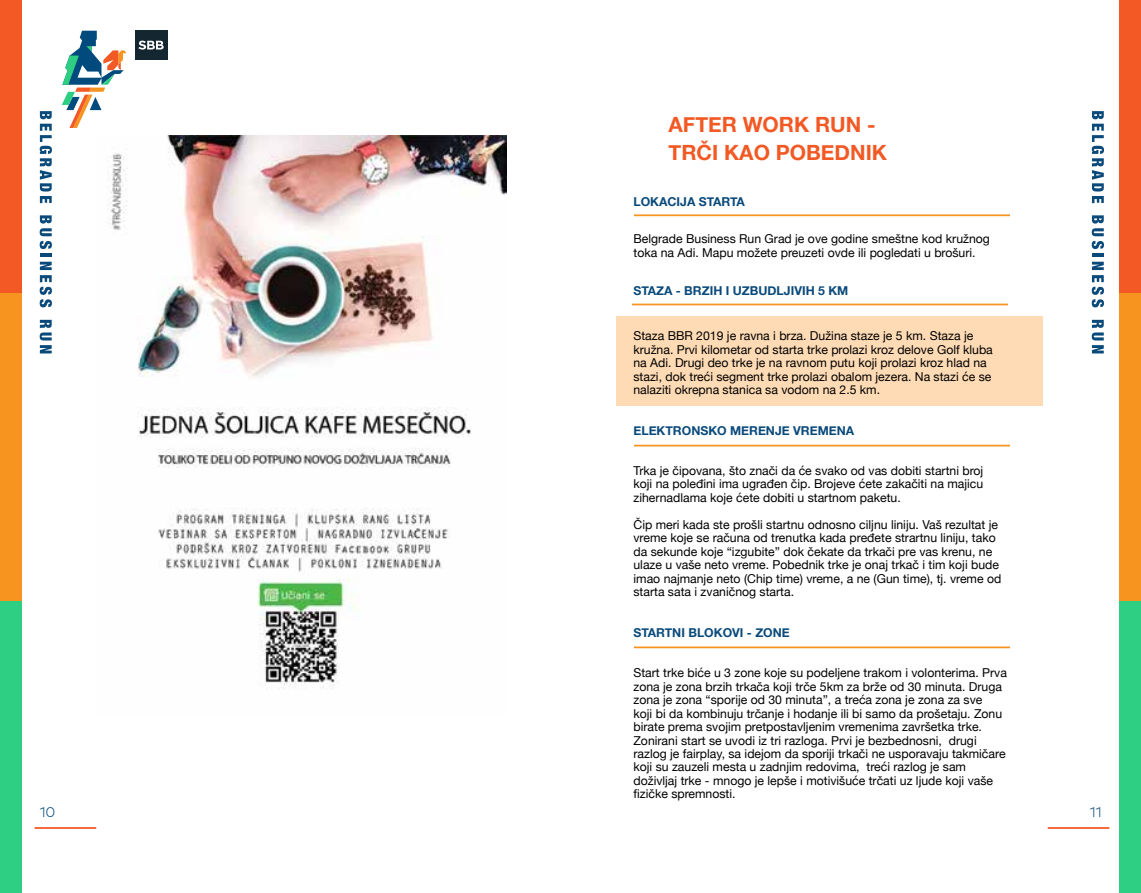
<style>
.page{position:relative;width:1141px;height:893px;background:#fff}
.page>*{position:absolute;margin:0;border:0;box-sizing:border-box;transform-origin:0 0}
.t1{font:700 21px/28.3px "Helvetica Neue";color:#f25924}
.t2{font:300 14px "Mark Pro";color:#094a7b}
.t3{font:12.25px/13.5px "Helvetica Neue";color:#000}
.t4{font:700 12.25px "Helvetica Neue";color:#094a7b}
</style>
<div class="page">
<div style="left:0;top:600px;width:22px;height:293px;background:#2ecf82"></div>
<div style="left:0;top:293px;width:22px;height:307px;background:#f7941f"></div>
<div style="left:0;top:0;width:22px;height:293px;background:#f25924"></div>
<div style="left:1119px;top:600px;width:22px;height:293px;background:#2ecf82"></div>
<div style="left:1119px;top:293px;width:22px;height:307px;background:#f7941f"></div>
<div style="left:1119px;top:0;width:22px;height:293px;background:#f25924"></div>
<svg style="left:40px;top:111px;width:12px;height:92px"></svg>
<svg style="left:40px;top:215px;width:12px;height:92px"></svg>
<svg style="left:40px;top:320px;width:12px;height:33px"></svg>
<svg style="left:1092px;top:111px;width:12px;height:92px"></svg>
<svg style="left:1092px;top:215px;width:12px;height:92px"></svg>
<svg style="left:1092px;top:320px;width:12px;height:33px"></svg>
<hr style="left:35px;top:827px;width:61px;height:2px;background:#f25924">
<hr style="left:1048px;top:827px;width:61px;height:2px;background:#f25924">
<svg style="left:62px;top:31px;width:64px;height:97px"></svg>
<div style="left:135px;top:30px;width:32px;height:29px;background:#142630"></div>
<svg style="left:138px;top:41px;width:26px;height:9px"></svg>
<div style="left:616px;top:316px;width:427px;height:90px;background:#fedbb5"></div>
<hr style="left:634px;top:214px;width:376px;height:2px;background:#f79421">
<hr style="left:632px;top:304px;width:376px;height:1px;background:#f79421">
<hr style="left:634px;top:445px;width:376px;height:1px;background:#f79421">
<hr style="left:634px;top:646px;width:376px;height:2px;background:#f79421">
<img style="left:107px;top:135px;width:399px;height:554px">
<h1 class="t1" style="left:669px;top:110px;width:220px">AFTER WORK RUN -<br>TRČI KAO POBEDNIK</h1>
<p class="t4" style="left:633px;top:192px;width:113px">LOKACIJA STARTA</p>
<p class="t3" style="left:633px;top:233px;width:358px">Belgrade Business Run Grad je ove godine smeštne kod kružnog toka na Adi. Mapu možete preuzeti ovde ili pogledati u brošuri.</p>
<p class="t4" style="left:633px;top:281px;width:216px">STAZA - BRZIH I UZBUDLJIVIH 5 KM</p>
<p class="t3" style="left:633px;top:330px;width:361px">Staza BBR 2019 je ravna i brza. Dužina staze je 5 km. Staza je kružna. Prvi kilometar od starta trke prolazi kroz delove Golf kluba na Adi. Drugi deo trke je na ravnom putu koji prolazi kroz hlad na stazi, dok treći segment trke prolazi obalom jezera. Na stazi će se nalaziti okrepna stanica sa vodom na 2.5 km.</p>
<p class="t4" style="left:633px;top:421px;width:222px">ELEKTRONSKO MERENJE VREMENA</p>
<p class="t3" style="left:633px;top:465px;width:351px;text-align:justify">Trka je čipovana, što znači da će svako od vas dobiti startni broj koji na poleđini ima ugrađen čip. Brojeve ćete zakačiti na majicu zihernadlama koje ćete dobiti u startnom paketu.</p>
<p class="t3" style="left:633px;top:518px;width:369px">Čip meri kada ste prošli startnu odnosno ciljnu liniju. Vaš rezultat je vreme koje se računa od trenutka kada pređete strartnu liniju, tako da sekunde koje “izgubite” dok čekate da trkači pre vas krenu, ne ulaze u vaše neto vreme. Pobednik trke je onaj trkač i tim koji bude imao najmanje neto (Chip time) vreme, a ne (Gun time), tj. vreme od starta sata i zvaničnog starta.</p>
<p class="t4" style="left:633px;top:623px;width:158px">STARTNI BLOKOVI - ZONE</p>
<p class="t3" style="left:633px;top:667px;width:375px">Start trke biće u 3 zone koje su podeljene trakom i volonterima. Prva zona je zona brzih trkača koji trče 5km za brže od 30 minuta. Druga zona je zona “sporije od 30 minuta”, a treća zona je zona za sve<br>koji bi da kombinuju trčanje i hodanje ili bi samo da prošetaju. Zonu birate prema svojim pretpostavljenim vremenima završetka trke.<br>Zonirani start se uvodi iz tri razloga. Prvi je bezbednosni, drugi razlog je fairplay, sa idejom da sporiji trkači ne usporavaju takmičare koji su zauzeli mesta u zadnjim redovima, treći razlog je sam doživljaj trke - mnogo je lepše i motivišuće trčati uz ljude koji vaše fizičke spremnosti.</p>
<p class="t2" style="left:40px;top:802px;width:17px">10</p>
<p class="t2" style="left:1090px;top:802px;width:13px">11</p>
</div>
